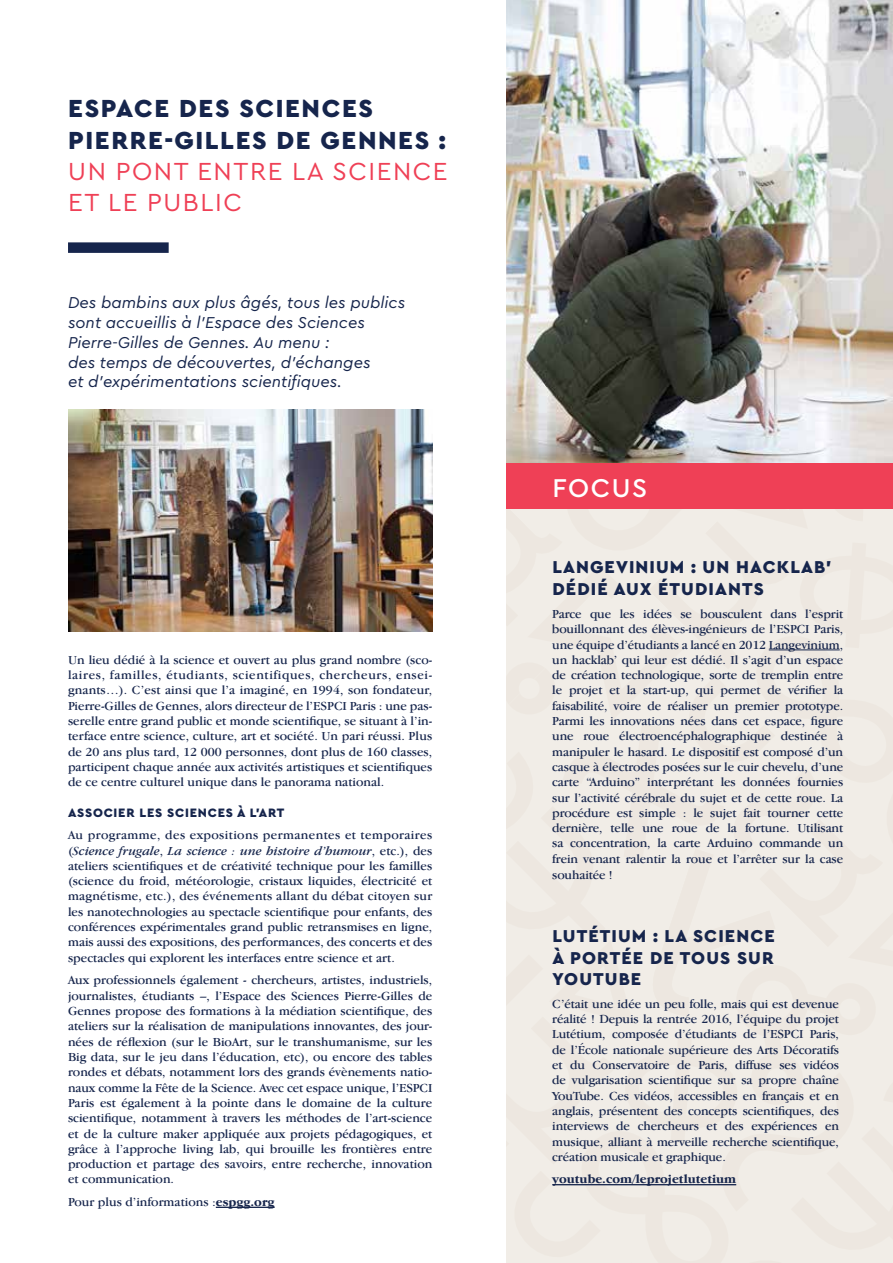
<style>
.page{position:relative;width:893px;height:1263px;background:#fff}
.page>*{position:absolute;margin:0;border:0;box-sizing:border-box;transform-origin:0 0}
.t1{font:500 27px "Cera PRO";letter-spacing:.055em;color:#fff}
.t2{font:900 25.8px/31px "Cera PRO";letter-spacing:.06em;color:#16254c}
.t3{font:25.8px/31px "Cera PRO";letter-spacing:.06em;color:#ef4056}
.t4{font:900 18px/21.6px "Cera PRO";letter-spacing:.06em;color:#16254c;text-align:justify}
.t5{font:italic 16.5px/19.8px "Cera PRO";color:#16254c}
.t6{font:12.75px/15.3px "Garamond IT Cby BT";color:#16254c;text-align:justify}
.t7{font:700 12.75px "Garamond IT Cby BT";color:#16254c}
.t8{font:900 12.75px "Cera PRO";letter-spacing:.06em;color:#16254c}
.s1{font-style:italic}
.s2{font-weight:700}
</style>
<div class="page">
<div style="left:506px;top:442px;width:387px;height:821px;background:#f1ede7"></div>
<img style="left:506px;top:0;width:387px;height:463px">
<hr style="left:216px;top:1207px;width:59px;height:1px;background:#16254c">
<hr style="left:552px;top:1184px;width:184px;height:1px;background:#16254c">
<hr style="left:769px;top:649px;width:71px;height:1px;background:#16254c">
<div style="left:68px;top:242px;width:101px;height:11px;background:#16254c"></div>
<img style="left:68px;top:410px;width:364px;height:221px">
<div style="left:506px;top:463px;width:387px;height:46px;background:#ef4056"></div>
<h2 class="t2" style="left:68px;top:92px;width:379px">ESPACE DES SCIENCES<br>PIERRE-GILLES DE GENNES :</h2>
<h2 class="t3" style="left:68px;top:154px;width:381px">UN PONT ENTRE LA SCI ENCE<br>ET LE PUBLIC</h2>
<p class="t5" style="left:68px;top:292px;width:339px">Des bambins aux plus âgés, tous les publics sont accueillis à l’Espace des Sciences Pierre-Gilles de Gennes. Au menu :<br>des temps de découvertes, d’échanges<br>et d’expérimentations scientifiques.</p>
<p class="t6" style="left:68px;top:652px;width:366px">Un lieu dédié à la science et ouvert au plus grand nombre (sco&shy;laires, familles, étudiants, scientifiques, chercheurs, ensei&shy;gnants…). C’est ainsi que l’a imaginé, en 1994, son fondateur, Pierre-Gilles de Gennes, alors directeur de l’ESPCI Paris : une pas&shy;serelle entre grand public et monde scientifique, se situant à l’in&shy;terface entre science, culture, art et société. Un pari réussi. Plus de 20 ans plus tard, 12 000 personnes, dont plus de 160 classes, participent chaque année aux activités artistiques et scientifiques de ce centre culturel unique dans le panorama national.</p>
<p class="t8" style="left:68px;top:804px;width:218px">ASSOCIER LES SCIENCES À L’ART</p>
<p class="t6" style="left:68px;top:827px;width:366px">Au programme, des expositions permanentes et temporaires (<span class="s1">Science frugale</span>, <span class="s1">La science : une histoire d’humour</span>, etc.), des ateliers scientifiques et de créativité technique pour les familles (science du froid, météorologie, cristaux liquides, électricité et magnétisme, etc.), des événements allant du débat citoyen sur les nanotechnologies au spectacle scientifique pour enfants, des conférences expérimentales grand public retransmises en ligne, mais aussi des expositions, des performances, des concerts et des spectacles qui explorent les interfaces entre science et art.</p>
<p class="t6" style="left:68px;top:972px;width:366px">Aux professionnels également - chercheurs, artistes, industriels, journalistes, étudiants –, l’Espace des Sciences Pierre-Gilles de Gennes propose des formations à la médiation scientifique, des ateliers sur la réalisation de manipulations innovantes, des jour&shy;nées de réflexion (sur le BioArt, sur le transhumanisme, sur les Big data, sur le jeu dans l’éducation, etc), ou encore des tables rondes et débats, notamment lors des grands évènements natio&shy;naux comme la Fête de la Science. Avec cet espace unique, l’ESPCI Paris est également à la pointe dans le domaine de la culture scientifique, notamment à travers les méthodes de l’art-science et de la culture maker appliquée aux projets pédagogiques, et grâce à l’approche living lab, qui brouille les frontières entre production et partage des savoirs, entre recherche, innovation et communication.</p>
<p class="t6" style="left:68px;top:1194px;width:208px">Pour plus d’informations :<span class="s2">espgg.org</span></p>
<h1 class="t1" style="left:552px;top:470px;width:96px">FOCUS</h1>
<h3 class="t4" style="left:552px;top:555px;width:280px;line-height:22.5px">LANGEVINIUM : UN HACKLAB’<br>DÉDIÉ AUX ÉTUDIANTS</h3>
<p class="t6" style="left:552px;top:606px;width:292px">Parce que les idées se bousculent dans l’esprit bouillonnant des élèves-ingénieurs de l’ESPCI Paris, une équipe d’étudiants a lancé en 2012 Langevinium, un hacklab’ qui leur est dédié. Il s’agit d’un espace de création technologique, sorte de tremplin entre le projet et la start-up, qui permet de vérifier la faisabilité, voire de réaliser un premier prototype.<br>Parmi les innovations nées dans cet espace, figure une roue électroencéphalographique destinée à manipuler le hasard. Le dispositif est composé d’un casque à électrodes posées sur le cuir chevelu, d’une carte “Arduino” interprétant les données fournies sur l’activité cérébrale du sujet et de cette roue. La procédure est simple : le sujet fait tourner cette dernière, telle une roue de la fortune. Utilisant sa concentration, la carte Arduino commande un frein venant ralentir la roue et l’arrêter sur la case souhaitée !</p>
<h3 class="t4" style="left:552px;top:924px;width:224px">LUTÉTIUM : LA SCIENCE À PORTÉE DE TOUS SUR YOUTU</h3>
<h3 class="t4" style="left:619px;top:968px;width:24px">BE</h3>
<p class="t6" style="left:552px;top:996px;width:288px">C’était une idée un peu folle, mais qui est devenue réalité ! Depuis la rentrée 2016, l’équipe du projet Lutétium, composée d’étudiants de l’ESPCI Paris, de l’École nationale supérieure des Arts Décoratifs et du Conservatoire de Paris, diffuse ses vidéos de vulgarisation scientifique sur sa propre chaîne YouTube. Ces vidéos, accessibles en français et en anglais, présentent des concepts scientifiques, des interviews de chercheurs et des expériences en musique, alliant à merveille recherche scientifique, création musicale et graphique.</p>
<p class="t7" style="left:552px;top:1172px;width:185px">youtube.com/leprojetlutetium</p>
</div>
